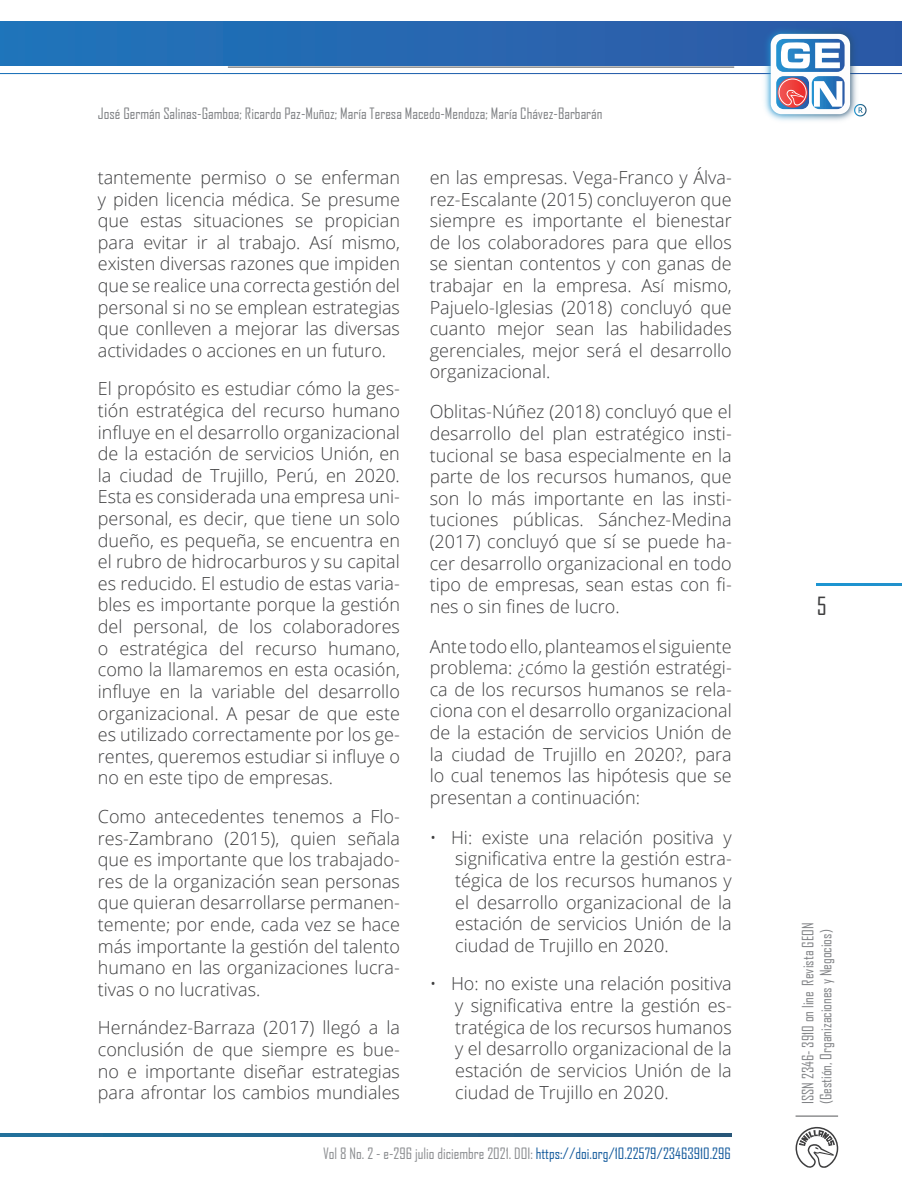
<style>
.page{position:relative;width:902px;height:1191px;background:#fff}
.page>*{position:absolute;margin:0;border:0;box-sizing:border-box;transform-origin:0 0}
.t1{font:24px "Agency FB";color:#3e3e3f}
.Cuerpo_de_Texto{font:300 18px/21.6px "Open Sans";color:#3e3e3f;text-align:justify}
.t2{font:15px/18px "Agency FB";color:#808285}
.t3{font:15px "Agency FB";color:#8b8d90}
.s1{font-size:16.5px}
.s2{color:#175d9e}
</style>
<div class="page">
<div style="left:0;top:22px;width:901px;height:43px;background:#2569b2"></div>
<img style="left:715px;top:21px;width:186px;height:100px">
<div style="left:770px;top:34px;width:80px;height:80px;background:#fdfdfd;border-radius:11px"></div>
<svg style="left:776px;top:39px;width:68px;height:70px"></svg>
<hr style="left:795px;top:1115px;width:43px;height:1px;background:#57585a">
<svg style="left:795px;top:1126px;width:43px;height:42px"></svg>
<svg style="left:0;top:1133px;width:731px;height:4px;background:#246389"></svg>
<hr style="left:816px;top:583px;width:85px;height:2px;background:#1f93cf">
<hr style="left:228px;top:67px;width:506px;height:1px;background:#545557">
<p class="t2" style="left:98px;top:105px;width:506px">José Germán Salinas-Gamboa; Ricardo Paz-Muñoz; María Teresa Macedo-Mendoza; María Chávez-Barbarán</p>
<p class="Cuerpo_de_Texto" style="left:98px;top:166px;width:303px">tantemente permiso o se enferman y piden licencia médica. Se presume que estas situaciones se propician para evitar ir al trabajo. Así mismo, existen diversas razones que impiden que se realice una correcta gestión del personal si no se emplean estrategias que conlleven a mejorar las diversas actividades o acciones en un futuro.</p>
<p class="Cuerpo_de_Texto" style="left:98px;top:377px;width:303px">El propósito es estudiar cómo la ges&shy;tión estratégica del recurso humano influye en el desarrollo organizacional de la estación de servicios Unión, en la ciudad de Trujillo, Perú, en 2020.<br>Esta es considerada una empresa uni&shy;personal, es decir, que tiene un solo dueño, es pequeña, se encuentra en el rubro de hidrocarburos y su capital es reducido. El estudio de estas varia&shy;bles es importante porque la gestión del personal, de los colaboradores o estratégica del recurso humano, como la llamaremos en esta ocasión, influye en la variable del desarrollo organizacional. A pesar de que este es utilizado correctamente por los ge&shy;rentes, queremos estudiar si influye o no en este tipo de empresas.</p>
<p class="Cuerpo_de_Texto" style="left:98px;top:805px;width:303px">Como antecedentes tenemos a Flo&shy;res-Zambrano (2015), quien señala que es importante que los trabajado&shy;res de la organización sean personas que quieran desarrollarse permanen&shy;temente; por ende, cada vez se hace más importante la gestión del talento humano en las organizaciones lucra&shy;tivas o no lucrativas.</p>
<p class="Cuerpo_de_Texto" style="left:98px;top:1016px;width:303px">Hernández-Barraza (2017) llegó a la conclusión de que siempre es bue&shy;no e importante diseñar estrategias para afrontar los cambios mundiales</p>
<p class="Cuerpo_de_Texto" style="left:429px;top:166px;width:303px">en las empresas. Vega-Franco y Álva&shy;rez-Escalante (2015) concluyeron que siempre es importante el bienestar de los colaboradores para que ellos se sientan contentos y con ganas de trabajar en la empresa. As<span class="s1">í</span> mismo, Pajuelo-Iglesias (2018) concluyó que cuanto mejor sean las habilidades gerenciales, mejor será el desarrollo organizacional.</p>
<p class="Cuerpo_de_Texto" style="left:429px;top:400px;width:303px">Oblitas-Núñez (2018) concluyó que el desarrollo del plan estratégico insti&shy;tucional se basa especialmente en la parte de los recursos humanos, que son lo más importante en las insti&shy;tuciones públicas. Sánchez-Medina (2017) concluyó que sí se puede ha&shy;cer desarrollo organizacional en todo tipo de empresas, sean estas con fi&shy;nes o sin fines de lucro.</p>
<p class="Cuerpo_de_Texto" style="left:429px;top:635px;width:303px">Ante todo ello, planteamos el siguiente problema: ¿c<span class="s1">ómo</span> la gestión estratégi&shy;ca de los recursos humanos se rela&shy;ciona con el desarrollo organizacional de la estación de servicios Unión de la ciudad de Trujillo en 2020?, para lo cual tenemos las hipótesis que se presentan a continuación:</p>
<p class="Cuerpo_de_Texto" style="left:455px;top:826px;width:278px;text-indent:-26px">• Hi: existe una relación positiva y significativa entre la gestión estra&shy;tégica de los recursos humanos y el desarrollo organizacional de la estación de servicios Unión de la ciudad de Trujillo en 2020.</p>
<p class="Cuerpo_de_Texto" style="left:455px;top:972px;width:278px;text-indent:-26px">• Ho: no existe una relación positiva y significativa entre la gestión es&shy;tratégica de los recursos humanos y el desarrollo organizacional de la estación de servicios Unión de la ciudad de Trujillo en 2020.</p>
<p class="t3" style="left:323px;top:1144px;width:409px">Vol 8 No. 2 - e-296 julio diciembre 2021. DOI: <span class="s2">https://doi.org/10.22579/23463910.296</span></p>
<h1 class="t1" style="left:816px;top:591px;width:11px">5</h1>
<p class="t2" style="left:798px;top:1104px;width:183px;rotate:-90deg">ISSN 2346- 3910 on line Revista GEON (Gestión, Organizaciones y Negocios)</p>
</div>
